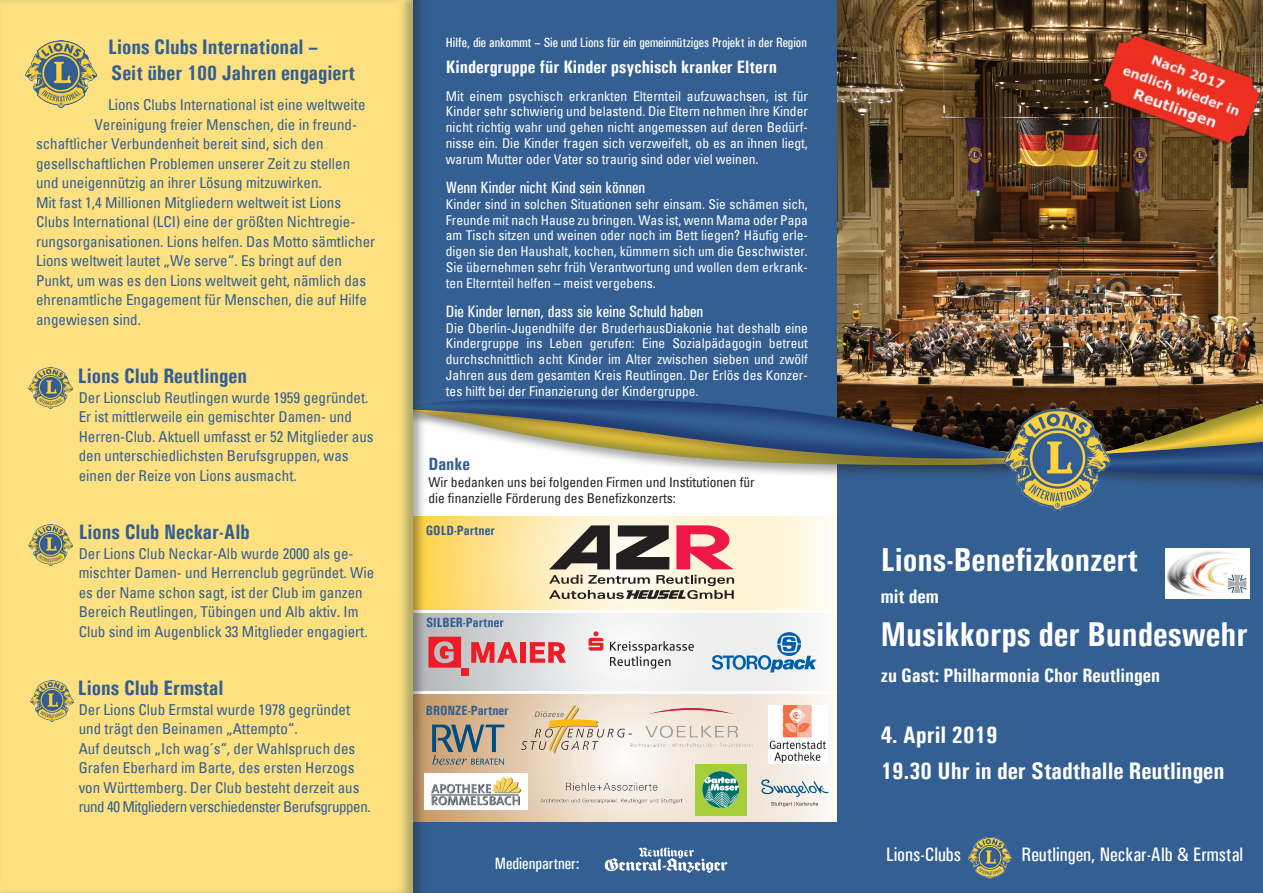
<style>
.page{position:relative;width:1263px;height:893px;background:#fff}
.page>*{position:absolute;margin:0;border:0;box-sizing:border-box;transform-origin:0 0}
.t1{font:700 condensed 34.5px "Univers";color:#fff}
.t2{font:700 condensed 33.3px "Univers";color:#fff}
.t3{font:700 condensed 24px/36px "Univers";color:#fff}
.t4{font:700 condensed 21px/25.5px "Univers";color:#345f93}
.t5{font:500 condensed 19.5px "Univers";color:#fff}
.t6{font:700 condensed 19.5px "Univers";color:#fff}
.t7{font:700 condensed 18px "Univers";color:#fff}
.t8{font:700 condensed 17.85px "Univers";color:#345f93}
.t9{font:500 condensed 16.5px "Univers";color:#fff}
.t10{font:condensed 15px/19.5px "Univers";color:#345f93}
.t11{font:condensed 13.5px/15.8px "Univers";color:#fff;text-align:justify}
.t12{font:condensed 13.5px/15.8px "Univers";color:#231f20}
.t13{font:500 condensed 13.5px "Univers";color:#fff}
.t14{font:700 condensed 13.5px "Univers";color:#345f93}
</style>
<div class="page">
<svg style="left:427px;top:516px;width:411px;height:94px;background:#fcebb9"></svg>
<svg style="left:427px;top:694px;width:411px;height:127px;background:#e7d3bc"></svg>
<img style="left:768px;top:706px;width:59px;height:57px">
<img style="left:526px;top:770px;width:166px;height:39px">
<svg style="left:427px;top:613px;width:411px;height:77px"></svg>
<svg style="left:589px;top:631px;width:14px;height:20px"></svg>
<svg style="left:610px;top:641px;width:84px;height:28px"></svg>
<svg style="left:432px;top:724px;width:72px;height:41px;background:#939288"></svg>
<div style="left:427px;top:0;width:411px;height:375px;background:#345f93"></div>
<div style="left:838px;top:447px;width:425px;height:446px;background:#345f93"></div>
<div style="left:412px;top:823px;width:426px;height:70px;background:#345f93"></div>
<img style="left:838px;top:0;width:425px;height:375px">
<img style="left:968px;top:838px;width:43px;height:41px">
<div style="left:0;top:381px;width:1263px;height:120px;background:#231f20;opacity:.4"></div>
<div style="left:0;top:380px;width:1263px;height:107px;background:#253f8e;opacity:.5"></div>
<img style="left:1165px;top:548px;width:85px;height:51px">
<img style="left:1004px;top:409px;width:107px;height:101px">
<div style="left:0;top:0;width:427px;height:893px;background:#231f20;opacity:.4"></div>
<div style="left:0;top:0;width:413px;height:893px;background:#fde07f"></div>
<img style="left:30px;top:680px;width:44px;height:41px">
<img style="left:29px;top:524px;width:43px;height:41px">
<img style="left:25px;top:41px;width:71px;height:67px">
<svg style="left:604px;top:847px;width:124px;height:26px"></svg>
<img style="left:29px;top:368px;width:43px;height:41px">
<img style="left:1095px;top:30px;width:168px;height:124px">
<svg style="left:549px;top:525px;width:61px;height:44px;background:#898171"></svg>
<svg style="left:616px;top:525px;width:53px;height:44px;background:#5e5a57"></svg>
<svg style="left:676px;top:525px;width:58px;height:44px;background:#f3687a"></svg>
<svg style="left:549px;top:575px;width:185px;height:24px;background:#b9b2a2"></svg>
<svg style="left:712px;top:632px;width:105px;height:40px"></svg>
<svg style="left:471px;top:642px;width:47px;height:21px"></svg>
<div style="left:520px;top:642px;width:6px;height:21px;background:#ee1c27"></div>
<svg style="left:530px;top:642px;width:36px;height:21px"></svg>
<svg style="left:428px;top:637px;width:33px;height:31px"></svg>
<div style="left:461px;top:668px;width:8px;height:7px;background:#ee1c27"></div>
<img style="left:424px;top:774px;width:103px;height:36px">
<svg style="left:521px;top:705px;width:102px;height:48px;background:#e2cfb2"></svg>
<div style="left:695px;top:764px;width:51px;height:51px;background:#a6ce39"></div>
<svg style="left:702px;top:771px;width:37px;height:37px"></svg>
<img style="left:747px;top:764px;width:91px;height:57px">
<img style="left:623px;top:699px;width:133px;height:58px">
<h3 class="t4" style="left:108px;top:34px;width:248px">Lions Clubs International –<br>Seit über 100 Jahren engagiert</h3>
<p class="t10" style="left:108px;top:95px;width:259px">Lions Clubs International ist eine weltweite</p>
<p class="t10" style="left:95px;top:114px;width:264px">Vereinigung freier Menschen, die in freund-</p>
<p class="t10" style="left:36px;top:134px;width:289px">schaftlicher Verbundenheit bereit sind, sich den</p>
<p class="t10" style="left:36px;top:153px;width:316px">gesellschaftlichen Problemen unserer Zeit zu stellen</p>
<p class="t10" style="left:36px;top:173px;width:287px">und uneigennützig an ihrer Lösung mitzuwirken.</p>
<p class="t10" style="left:36px;top:192px;width:306px">Mit fast 1,4 Millionen Mitgliedern weltweit ist Lions</p>
<p class="t10" style="left:36px;top:212px;width:321px">Clubs International (LCI) eine der größten Nichtregie-</p>
<p class="t10" style="left:36px;top:231px;width:341px">rungsorganisationen. Lions helfen. Das Motto sämtlicher</p>
<p class="t10" style="left:36px;top:251px;width:307px">Lions weltweit lautet „We serve“. Es bringt auf den</p>
<p class="t10" style="left:36px;top:270px;width:331px">Punkt, um was es den Lions weltweit geht, nämlich das</p>
<p class="t10" style="left:36px;top:290px;width:332px">ehrenamtliche Engagement für Menschen, die auf Hilfe</p>
<p class="t10" style="left:36px;top:309px;width:106px">angewiesen sind.</p>
<h3 class="t4" style="left:78px;top:363px;width:171px">Lions Club Reutlingen</h3>
<p class="t10" style="left:79px;top:387px;width:296px">Der Lionsclub Reutlingen wurde 1959 gegründet.<br>Er ist mittlerweile ein gemischter Damen- und Herren-Club. Aktuell umfasst er 52 Mitglieder aus den unterschiedlichsten Berufsgruppen, was einen der Reize von Lions ausmacht.</p>
<h3 class="t4" style="left:79px;top:519px;width:173px">Lions Club Neckar-Alb</h3>
<p class="t10" style="left:79px;top:543px;width:297px">Der Lions Club Neckar-Alb wurde 2000 als ge&shy;mischter Damen- und Herrenclub gegründet. Wie es der Name schon sagt, ist der Club im ganzen Bereich Reutlingen, Tübingen und Alb aktiv. Im Club sind im Augenblick 33 Mitglieder engagiert.</p>
<h3 class="t4" style="left:78px;top:675px;width:147px">Lions Club Ermstal</h3>
<p class="t10" style="left:79px;top:699px;width:294px">Der Lions Club Ermstal wurde 1978 gegründet und trägt den Beinamen „Attempto“.<br>Auf deutsch „Ich wag´s“, der Wahlspruch des Grafen Eberhard im Barte, des ersten Herzogs von Württemberg. Der Club besteht derzeit aus rund 40 Mitgliedern verschiedenster Berufsgruppen.</p>
<p class="t13" style="left:446px;top:34px;width:363px">Hilfe, die ankommt – Sie und Lions für ein gemeinnütziges Projekt in der Region</p>
<p class="t7" style="left:446px;top:56px;width:333px">Kindergruppe für Kinder psychisch kranker Eltern</p>
<p class="t11" style="left:446px;top:88px;width:364px">Mit einem psychisch erkrankten Elternteil aufzuwachsen, ist für Kinder sehr schwierig und belastend. Die Eltern nehmen ihre Kinder nicht richtig wahr und gehen nicht angemessen auf deren Bedürf&shy;nisse ein. Die Kinder fragen sich verzweifelt, ob es an ihnen liegt, warum Mutter oder Vater so traurig sind oder viel weinen.</p>
<p class="t9" style="left:446px;top:178px;width:201px">Wenn Kinder nicht Kind sein können</p>
<p class="t11" style="left:446px;top:196px;width:364px">Kinder sind in solchen Situationen sehr einsam. Sie schämen sich, Freunde mit nach Hause zu bringen. Was ist, wenn Mama oder Papa am Tisch sitzen und weinen oder noch im Bett liegen? Häufig erle&shy;digen sie den Haushalt, kochen, kümmern sich um die Geschwister.<br>Sie übernehmen sehr früh Verantwortung und wollen dem erkrank&shy;ten Elternteil helfen – meist vergebens.</p>
<p class="t9" style="left:446px;top:301px;width:259px">Die Kinder lernen, dass sie keine Schuld haben</p>
<p class="t11" style="left:446px;top:320px;width:364px">Die Oberlin-Jugendhilfe der BruderhausDiakonie hat deshalb eine Kindergruppe ins Leben gerufen: Eine Sozialpädagogin betreut durchschnittlich acht Kinder im Alter zwischen sieben und zwölf Jahren aus dem gesamten Kreis Reutlingen. Der Erlös des Konzer&shy;tes hilft bei der Finanzierung der Kindergruppe.</p>
<p class="t8" style="left:428px;top:453px;width:43px">Danke</p>
<p class="t12" style="left:428px;top:474px;width:328px">Wir bedanken uns bei folgenden Firmen und Institutionen für die finanzielle Förderung des Benefizkonzerts:</p>
<p class="t14" style="left:426px;top:522px;width:71px">Gold-Partner</p>
<p class="t14" style="left:426px;top:614px;width:79px">Silber-Partner</p>
<p class="t14" style="left:426px;top:702px;width:84px">Bronze-Partner</p>
<p class="t9" style="left:495px;top:854px;width:86px">Medienpartner:</p>
<h2 class="t2" style="left:881px;top:540px;width:259px">Lions-Benefizkonzert</h2>
<h3 class="t6" style="left:881px;top:584px;width:59px">mit dem</h3>
<h1 class="t1" style="left:881px;top:613px;width:369px">Musikkorps der Bundeswehr</h1>
<h3 class="t6" style="left:881px;top:664px;width:281px">zu Gast: Philharmonia Chor Reutlingen</h3>
<h3 class="t3" style="left:881px;top:716px;width:345px">4. April 2019<br>19.30 Uhr in der Stadthalle Reutlingen</h3>
<h3 class="t5" style="left:886px;top:843px;width:77px">Lions-Clubs</h3>
<h3 class="t5" style="left:1021px;top:843px;width:223px">Reutlingen, Neckar-Alb &amp; Ermstal</h3>
</div>
